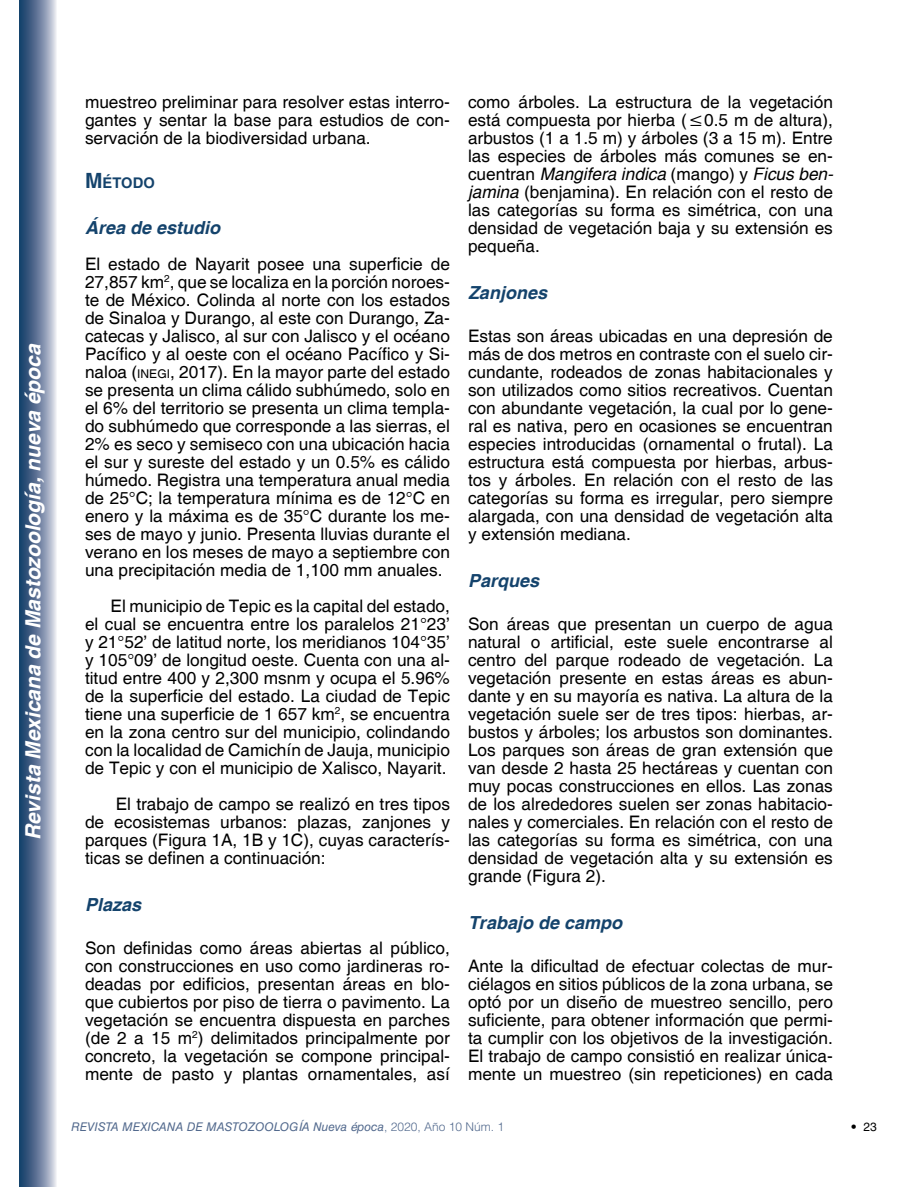
<style>
.page{position:relative;width:918px;height:1188px;background:#fff}
.page>*{position:absolute;margin:0;border:0;box-sizing:border-box;transform-origin:0 0}
.t1{font:italic 700 21px "Helvetica";color:#fff}
.t2{font:italic 700 18px "Helvetica";color:#14436c}
.t3{font:17.25px/18px "Helvetica";color:#000;text-align:justify}
.t4{font:700 14.7px "Helvetica";color:#14436c}
.t5{font:italic 12px "Helvetica LT Std";color:#52698d}
.t6{font:12px "Helvetica LT Std";color:#000}
.s1{font-size:21px}
.s2{font-size:12.15px}
.s3{font-style:italic}
.s4{font-weight:300;font-style:normal}
.s5{font-weight:300}
</style>
<div class="page">
<svg style="left:20px;top:0;width:36px;height:1186px;background:#6b809e"></svg>
<p class="t1" style="left:20px;top:840px;width:498px;rotate:-90deg">Revista Mexicana de Mastozoología, nueva época</p>
<p class="t3" style="left:85px;top:94px;width:366px">muestreo preliminar para resolver estas interro&shy;gantes y sentar la base para estudios de con&shy;servación de la biodiversidad urbana.</p>
<p class="t4" style="left:85px;top:173px;width:71px"><span class="s1">M</span> étodo</p>
<p class="t2" style="left:85px;top:217px;width:137px">Área de estudio</p>
<p class="t3" style="left:85px;top:256px;width:366px">El estado de Nayarit posee una superficie de 27,857 km<sup>2</sup>, que se localiza en la porción noroes&shy;te de México. Colinda al norte con los estados de Sinaloa y Durango, al este con Durango, Za&shy;catecas y Jalisco, al sur con Jalisco y el océano Pacífico y al oeste con el océano Pacífico y Si&shy;naloa (<span class="s2">inegi</span>, 2017). En la mayor parte del estado se presenta un clima cálido subhúmedo, solo en el 6% del territorio se presenta un clima templa&shy;do subhúmedo que corresponde a las sierras, el 2% es seco y semiseco con una ubicación hacia el sur y sureste del estado y un 0.5% es cálido húmedo. Registra una temperatura anual media de 25°C; la temperatura mínima es de 12°C en enero y la máxima es de 35°C durante los me&shy;ses de mayo y junio. Presenta lluvias durante el verano en los meses de mayo a septiembre con una precipitación media de 1,100 mm anuales.</p>
<p class="t3" style="left:85px;top:597px;width:366px;text-indent:26px">El municipio de Tepic es la capital del estado, el cual se encuentra entre los paralelos 21°23’ y 21°52’ de latitud norte, los meridianos 104°35’ y 105°09’ de longitud oeste. Cuenta con una al&shy;titud entre 400 y 2,300 msnm y ocupa el 5.96% de la superficie del estado. La ciudad de Tepic tiene una superficie de 1 657 km<sup>2</sup>, se encuentra en la zona centro sur del municipio, colindando con la localidad de Camichín de Jauja, municipio de Tepic y con el municipio de Xalisco, Nayarit.</p>
<p class="t3" style="left:85px;top:796px;width:366px;text-indent:31px">El trabajo de campo se realizó en tres tipos de ecosistemas urbanos: plazas, zanjones y parques (Figura 1A, 1B y 1C), cuyas caracterís&shy;ticas se definen a continuación:</p>
<p class="t2" style="left:85px;top:893px;width:58px">Plazas</p>
<p class="t3" style="left:85px;top:940px;width:366px">Son definidas como áreas abiertas al público, con construcciones en uso como jardineras ro&shy;deadas por edificios, presentan áreas en blo&shy;que cubiertos por piso de tierra o pavimento. La vegetación se encuentra dispuesta en parches (de 2 a 15 m<sup>2</sup>) delimitados principalmente por concreto, la vegetación se compone principal&shy;mente de pasto y plantas ornamentales, así</p>
<p class="t3" style="left:468px;top:94px;width:367px">como árboles. La estructura de la vegetación está compuesta por hierba (≤0.5 m de altura), arbustos (1 a 1.5 m) y árboles (3 a 15 m). Entre las especies de árboles más comunes se en&shy;cuentran <span class="s3">Mangifera indica</span> (mango) y <span class="s3">Ficus ben&shy;jamina</span> (benjamina). En relación con el resto de las categorías su forma es simétrica, con una densidad de vegetación baja y su extensión es pequeña.</p>
<p class="t2" style="left:468px;top:281px;width:81px">Zanjones</p>
<p class="t3" style="left:468px;top:328px;width:366px">Estas son áreas ubicadas en una depresión de más de dos metros en contraste con el suelo cir&shy;cundante, rodeados de zonas habitacionales y son utilizados como sitios recreativos. Cuentan con abundante vegetación, la cual por lo gene&shy;ral es nativa, pero en ocasiones se encuentran especies introducidas (ornamental o frutal). La estructura está compuesta por hierbas, arbus&shy;tos y árboles. En relación con el resto de las categorías su forma es irregular, pero siempre alargada, con una densidad de vegetación alta y extensión mediana.</p>
<p class="t2" style="left:468px;top:569px;width:73px">Parques</p>
<p class="t3" style="left:468px;top:616px;width:366px">Son áreas que presentan un cuerpo de agua natural o artificial, este suele encontrarse al centro del parque rodeado de vegetación. La vegetación presente en estas áreas es abun&shy;dante y en su mayoría es nativa. La altura de la vegetación suele ser de tres tipos: hierbas, ar&shy;bustos y árboles; los arbustos son dominantes.<br>Los parques son áreas de gran extensión que van desde 2 hasta 25 hectáreas y cuentan con muy pocas construcciones en ellos. Las zonas de los alrededores suelen ser zonas habitacio&shy;nales y comerciales. En relación con el resto de las categorías su forma es simétrica, con una densidad de vegetación alta y su extensión es grande (Figura 2).</p>
<p class="t2" style="left:468px;top:911px;width:156px">Trabajo de campo</p>
<p class="t3" style="left:468px;top:958px;width:366px">Ante la dificultad de efectuar colectas de mur&shy;ciélagos en sitios públicos de la zona urbana, se optó por un diseño de muestreo sencillo, pero suficiente, para obtener información que permi&shy;ta cumplir con los objetivos de la investigación.<br>El trabajo de campo consistió en realizar única&shy;mente un muestreo (sin repeticiones) en cada</p>
<p class="t5" style="left:71px;top:1120px;width:435px">REVISTA MEXICANA DE MASTOZOOLOGÍA NUEVA ÉPOCA<span class="s4">, 2020, Año 10 Núm. 1</span></p>
<p class="t6" style="left:851px;top:1120px;width:28px"><span class="s5">•</span> 23</p>
</div>
